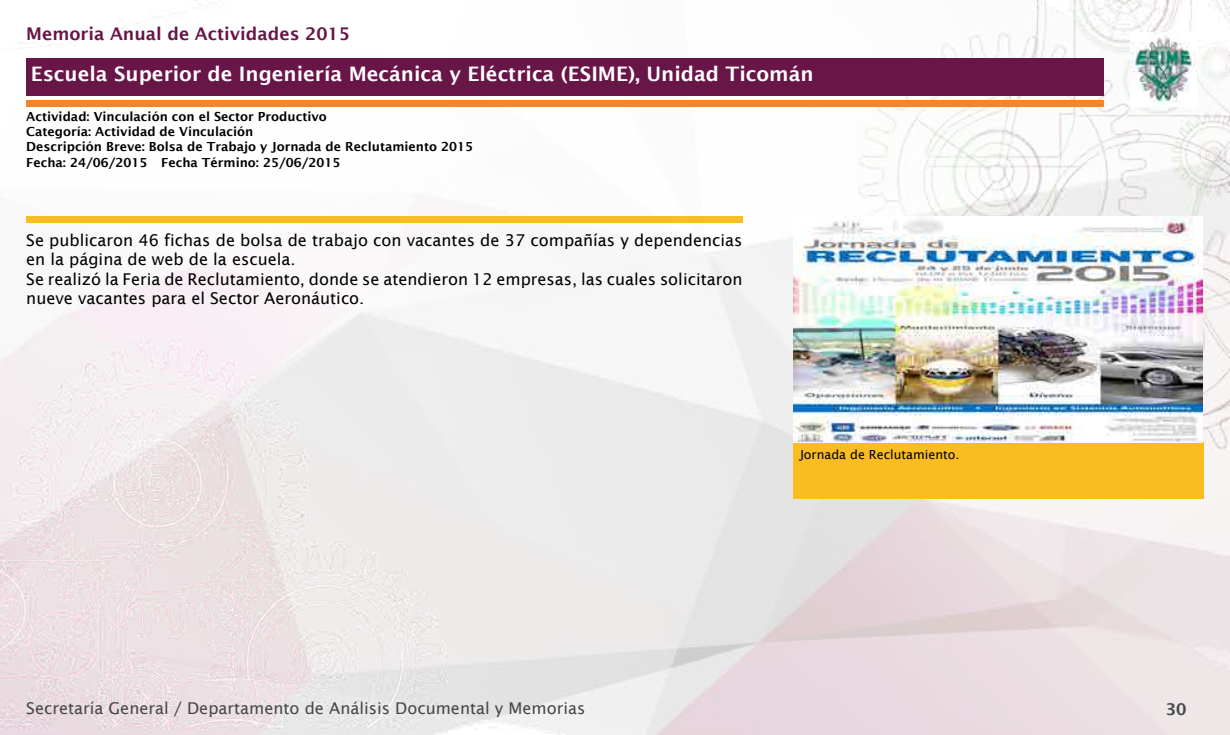
<style>
.page{position:relative;width:1230px;height:735px;background:#fff}
.page>*{position:absolute;margin:0;border:0;box-sizing:border-box;transform-origin:0 0}
.t1{font:600 20px "Lucida Sans";color:#fff}
.t2{font:600 17.5px "Lucida Sans";color:#681547}
.t3{font:16.25px/19.5px "Lucida Sans";color:#000}
.t4{font:16.25px "Lucida Sans";color:#45484a}
.t5{font:600 16.25px "Lucida Sans";color:#45484a}
.t6{font:600 12.5px/15px "Lucida Sans";color:#000}
.t7{font:12.5px "Lucida Sans";color:#000}
</style>
<div class="page">
<img style="left:0;top:0;width:1230px;height:735px">
<div style="left:26px;top:58px;width:1078px;height:38px;background:#681547"></div>
<div style="left:26px;top:216px;width:716px;height:7px;background:#f9bc21"></div>
<div style="left:26px;top:100px;width:1078px;height:6px;background:#f6842a"></div>
<div style="left:793px;top:443px;width:411px;height:56px;background:#f9bc21"></div>
<img style="left:793px;top:216px;width:410px;height:227px">
<img style="left:1130px;top:32px;width:66px;height:74px">
<p class="t2" style="left:26px;top:24px;width:325px">Memoria Anual de Actividades 2015</p>
<p class="t1" style="left:31px;top:63px;width:784px">Escuela Superior de Ingeniería Mecánica y Eléctrica (ESIME), Unidad Ticomán</p>
<p class="t6" style="left:26px;top:109px;width:448px">Actividad: Vinculación con el Sector Productivo<br>Categoría: Actividad de Vinculación<br>Descripción Breve: Bolsa de Trabajo y Jornada de Reclutamiento 2015</p>
<p class="t6" style="left:26px;top:155px;width:316px">Fecha: 24/06/2015 Fecha Término: 25/06/2015</p>
<p class="t3" style="left:26px;top:230px;width:718px">Se publicaron 46 fichas de bolsa de trabajo con vacantes de 37 compañías y dependencias en la página de web de la escuela.<br>Se realizó la Feria de Reclutamiento, donde se atendieron 12 empresas, las cuales solicitaron nueve vacantes para el Sector Aeronáutico.</p>
<p class="t7" style="left:800px;top:447px;width:161px">Jornada de Reclutamiento.</p>
<p class="t4" style="left:26px;top:699px;width:561px">Secretaría General / Departamento de Análisis Documental y Memorias</p>
<p class="t5" style="left:1166px;top:700px;width:22px">30</p>
</div>
